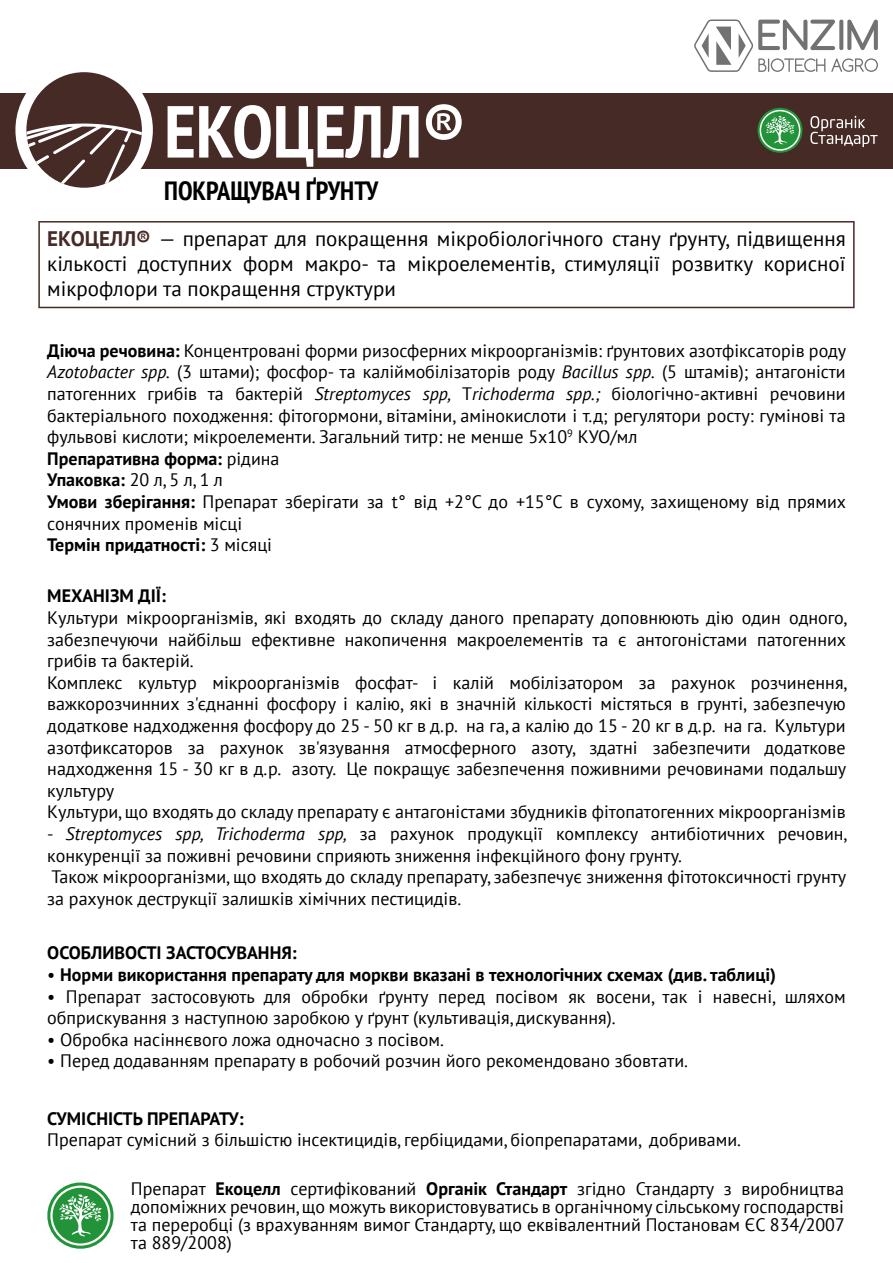
<style>
.page{position:relative;width:893px;height:1263px;background:#fff}
.page>*{position:absolute;margin:0;border:0;box-sizing:border-box;transform-origin:0 0}
.t1{font:700 condensed 73.5px "PT Sans";color:#fff}
.t2{font:700 condensed 26.4px "PT Sans";color:#000}
.t3{font:21px/25.2px "PT Sans";color:#000;text-align:justify}
.t4{font:18px/21.6px "PT Sans";color:#000}
.t5{font:700 18px "PT Sans";color:#000}
.s1{font-weight:700;color:#452a25}
.s2{font-weight:700}
.s3{font-style:italic}
.s4{font-weight:400}
</style>
<div class="page">
<div style="left:0;top:94px;width:893px;height:75px;background:#452a25"></div>
<svg style="left:38px;top:221px;width:817px;height:87px"></svg>
<svg style="left:15px;top:72px;width:138px;height:116px"></svg>
<svg style="left:694px;top:20px;width:184px;height:52px"></svg>
<svg style="left:757px;top:107px;width:121px;height:46px"></svg>
<svg style="left:47px;top:1182px;width:67px;height:67px"></svg>
<h1 class="t1" style="left:164px;top:83px;width:303px">ЕКОЦЕЛЛ®</h1>
<h2 class="t2" style="left:164px;top:173px;width:216px">ПОКРАЩУВАЧ ҐРУНТУ</h2>
<p class="t3" style="left:47px;top:225px;width:800px"><span class="s1">ЕКОЦЕЛЛ®</span> — препарат для покращення мікробіологічного стану ґрунту, підвищення кількості доступних форм макро- та мікроелементів, стимуляції розвитку корисної мікрофлори та покращення структури</p>
<p class="t4" style="left:47px;top:339px;width:800px"><span class="s2">Діюча речовина:</span> Концентровані форми ризосферних мікроорганізмів: ґрунтових азотфіксаторів роду <span class="s3">Аzotobacter spp.</span> (3 штами); фосфор- та каліймобілізаторів роду <span class="s3">Вacillus spp.</span> (5 штамів); антагоністи патогенних грибів та бактерій <span class="s3">Streptomyces spp,</span> T<span class="s3">richoderma spp.;</span> біологічно-активні речовини бактеріального походження: фітогормони, вітаміни, амінокислоти і т.д; регулятори росту: гумінові та фульвові кислоти; мікроелементи. Загальний титр: не менше 5х10<sup>9</sup> КУО/мл<br><span class="s2">Препаративна форма:</span> рідина<br><span class="s2">Упаковка:</span> 20 л, 5 л, 1 л<br><span class="s2">Умови зберігання:</span> Препарат зберігати за t° від +2°С до +15°С в сухому, захищеному від прямих сонячних променів місці<br><span class="s2">Термін придатності:</span> 3 місяці</p>
<p class="t5" style="left:47px;top:584px;width:120px">МЕХАНІЗМ ДІЇ:</p>
<p class="t4" style="left:47px;top:606px;width:801px">Культури мікроорганізмів, які входять до складу даного препарату доповнюють дію один одного, забезпечуючи найбільш ефективне накопичення макроелементів та є антогоністами патогенних грибів та бактерій.<br>Комплекс культур мікроорганізмів фосфат- і калій мобілізатором за рахунок розчинення, важкорозчинних з'єднанні фосфору і калію, які в значній кількості містяться в грунті, забезпечую додаткове надходження фосфору до 25 - 50 кг в д.р. на га, а калію до 15 - 20 кг в д.р. на га. Культури азотфиксаторов за рахунок зв'язування атмосферного азоту, здатні забезпечити додаткове надходження 15 - 30 кг в д.р. азоту. Це покращує забезпечення поживними речовинами подальшу культуру<br>Культури, що входять до складу препарату є антагоністами збудників фітопатогенних мікроорганізмів</p>
<p class="t4" style="left:47px;top:822px;width:801px">- <span class="s3">Streptomyces spp, Trichoderma spp,</span> за рахунок продукції комплексу антибіотичних речовин, конкуренції за поживні речовини сприяють зниження інфекційного фону грунту.<br>Також мікроорганізми, що входять до складу препарату, забезпечує зниження фітотоксичності грунту за рахунок деструкції залишків хімічних пестицидів.</p>
<p class="t5" style="left:47px;top:941px;width:251px">ОСОБЛИВОСТІ ЗАСТОСУВАННЯ:</p>
<p class="t5" style="left:47px;top:963px;width:730px"><span class="s4">•</span> Норми використання препарату для моркви вказані в технологічних схемах (див. таблиці)</p>
<p class="t4" style="left:47px;top:985px;width:800px">• Препарат застосовують для обробки ґрунту перед посівом як восени, так і навесні, шляхом обприскування з наступною заробкою у ґрунт (культивація, дискування).</p>
<p class="t4" style="left:47px;top:1028px;width:398px">• Обробка насіннєвого ложа одночасно з посівом.</p>
<p class="t4" style="left:47px;top:1050px;width:642px">• Перед додаванням препарату в робочий розчин його рекомендовано збовтати.</p>
<p class="t5" style="left:47px;top:1106px;width:198px">СУМІСНІСТЬ ПРЕПАРАТУ:</p>
<p class="t4" style="left:47px;top:1129px;width:695px">Препарат сумісний з більшістю інсектицидів, гербіцидами, біопрепаратами, добривами.</p>
<p class="t4" style="left:131px;top:1179px;width:715px;line-height:18px;text-align:justify">Препарат <span class="s2">Екоцелл</span> сертифікований <span class="s2">Органік Стандарт</span> згідно Стандарту з виробництва допоміжних речовин, що можуть використовуватись в органічному сільському господарстві та переробці (з врахуванням вимог Стандарту, що еквівалентний Постановам ЄС 834/2007 та 889/2008)</p>
</div>
